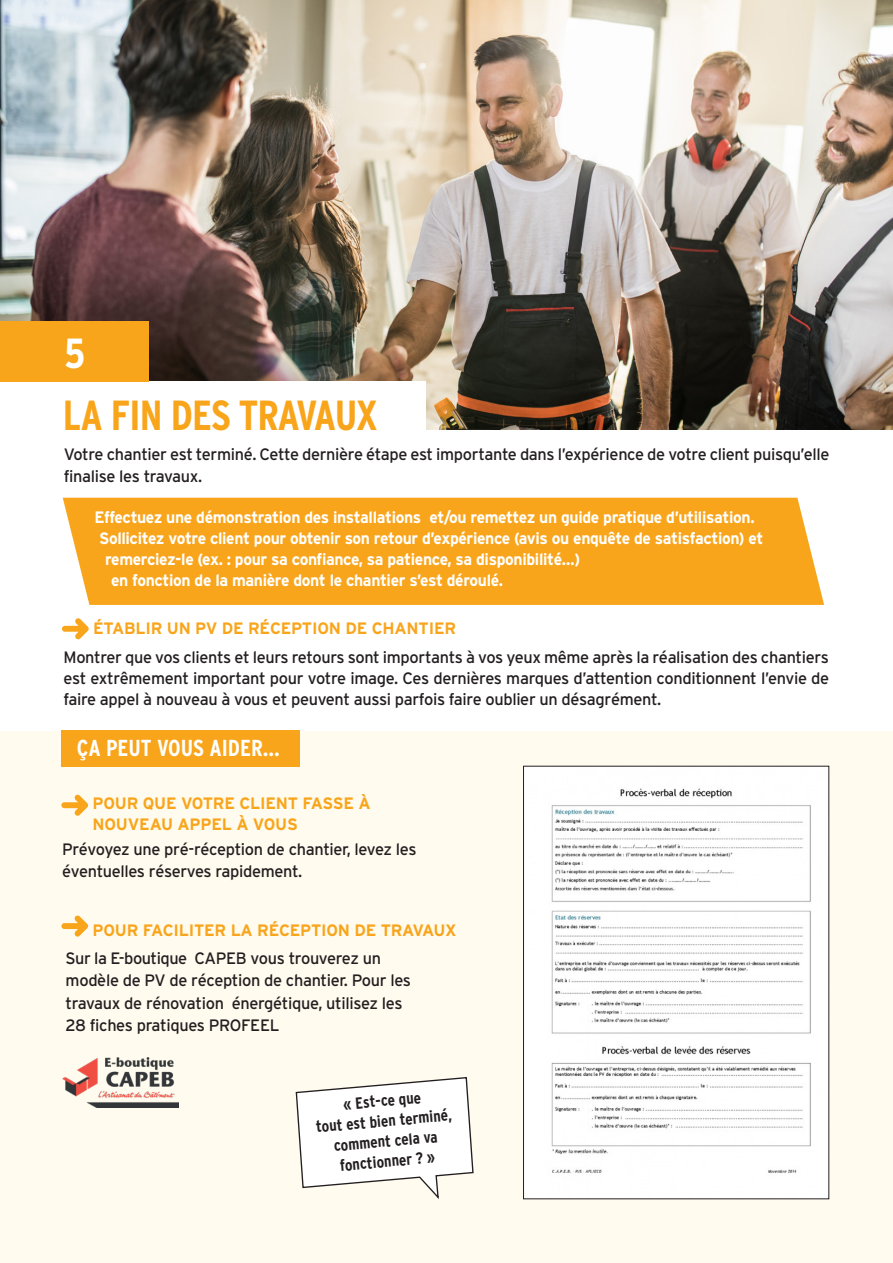
<style>
.page{position:relative;width:893px;height:1263px;background:#fff}
.page>*{position:absolute;margin:0;border:0;box-sizing:border-box;transform-origin:0 0}
.t1{font:700 42px "Interstate Condensed";letter-spacing:-.025em;color:#f9a51b}
.t2{font:700 42px "Interstate Condensed";color:#fff}
.t3{font:700 23.1px "Interstate Condensed";color:#fff}
.t4{font:16.5px/22.5px "Interstate";letter-spacing:-.02em;color:#231f20}
.t5{font:700 16.5px "Interstate";letter-spacing:-.02em;color:#fff;scale:.95 1}
.t6{font:700 16.5px/21px "Interstate";letter-spacing:-.01em;color:#f9a51b}
.t7{font:700 16.2px/20.2px "Interstate Condensed";color:#231f20;text-align:center}
</style>
<div class="page">
<div style="left:0;top:732px;width:893px;height:531px;background:#fffbef"></div>
<div style="left:61px;top:731px;width:239px;height:36px;background:#f9a51b"></div>
<img style="left:0;top:0;width:893px;height:429px">
<div style="left:0;top:381px;width:425px;height:73px;background:#fff"></div>
<div style="left:0;top:321px;width:149px;height:60px;background:#f9a51b"></div>
<svg style="left:62px;top:618px;width:27px;height:21px"></svg>
<div style="left:63px;top:498px;width:761px;height:107px;background:#f9a51b"></div>
<svg style="left:61px;top:915px;width:27px;height:21px"></svg>
<svg style="left:295px;top:1077px;width:179px;height:122px"></svg>
<svg style="left:61px;top:794px;width:27px;height:22px"></svg>
<img style="left:525px;top:768px;width:302px;height:429px">
<img style="left:63px;top:1057px;width:116px;height:50px">
<p class="t2" style="left:64px;top:330px;width:22px">5</p>
<p class="t1" style="left:63px;top:391px;width:317px">LA FIN DES TRAVAUX</p>
<p class="t4" style="left:64px;top:442px;width:767px">Votre chantier est terminé. Cette dernière étape est importante dans l’expérience de votre client puisqu’elle finalise les travaux.</p>
<p class="t5" style="left:95px;top:508px;width:696px">Effectuez une démonstration des installations et/ou remettez un guide pratique d’utilisation.</p>
<p class="t5" style="left:99px;top:529px;width:701px">Sollicitez votre client pour obtenir son retour d’expérience (avis ou enquête de satisfaction) et</p>
<p class="t5" style="left:105px;top:550px;width:501px">remerciez-le (ex. : pour sa confiance, sa patience, sa disponibilité…)</p>
<p class="t5" style="left:111px;top:571px;width:414px">en fonction de la manière dont le chantier s’est déroulé.</p>
<p class="t6" style="left:93px;top:618px;width:365px">ÉTABLIR UN PV DE RÉCEPTION DE CHANTIER</p>
<p class="t4" style="left:63px;top:647px;width:767px;line-height:21px;text-align:justify">Montrer que vos clients et leurs retours sont importants à vos yeux même après la réalisation des chantiers est extrêmement important pour votre image. Ces dernières marques d’attention conditionnent l’envie de faire appel à nouveau à vous et peuvent aussi parfois faire oublier un désagrément.</p>
<p class="t3" style="left:77px;top:735px;width:205px">ÇA PEUT VOUS AIDER…</p>
<p class="t6" style="left:93px;top:792px;width:280px">POUR QUE VOTRE CLIENT FASSE À<br>NOUVEAU APPEL À VOUS</p>
<p class="t4" style="left:62px;top:837px;width:356px">Prévoyez une pré-réception de chantier, levez les éventuelles réserves rapidement.</p>
<p class="t6" style="left:93px;top:919px;width:366px">POUR FACILITER LA RÉCEPTION DE TRAVAUX</p>
<p class="t4" style="left:66px;top:947px;width:347px">Sur la E-boutique CAPEB vous trouverez un modèle de PV de réception de chantier. Pour les travaux de rénovation énergétique, utilisez les 28 fiches pratiques PROFEEL</p>
<p class="t7" style="left:343px;top:1094px;width:79px;rotate:-5deg">« Est-ce que</p>
<p class="t7" style="left:315px;top:1116px;width:138px;rotate:-5deg">tout est bien terminé, comment cela va fonctionner ? »</p>
</div>
